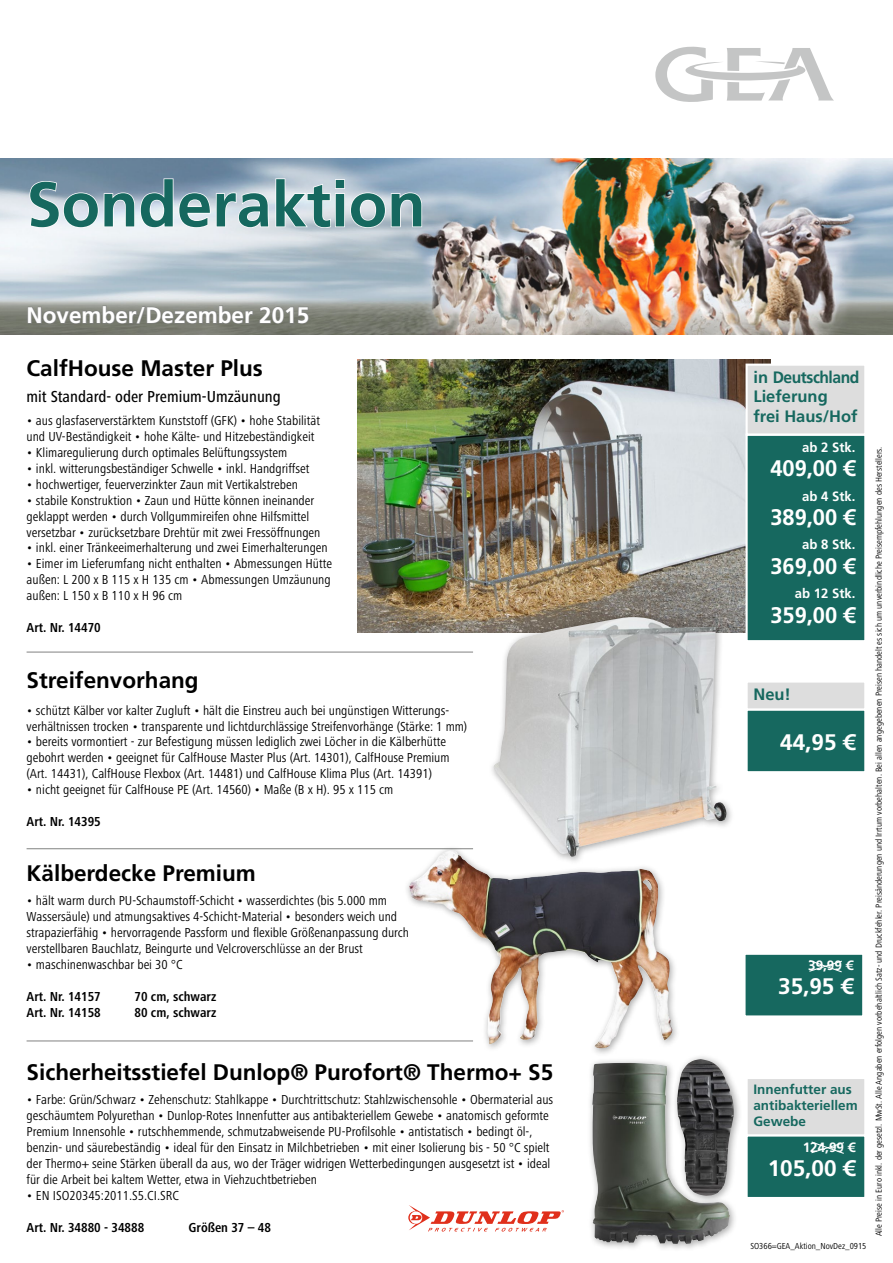
<style>
.page{position:relative;width:893px;height:1263px;background:#fff}
.page>*{position:absolute;margin:0;border:0;box-sizing:border-box;transform-origin:0 0}
.t1{font:700 63px "Frutiger LT Com";color:#16685f}
.t2{font:700 22.5px "Frutiger LT Com";color:#000}
.t3{font:700 22.5px "Frutiger LT Com";color:#fff}
.t4{font:700 16.5px/19.2px "Frutiger LT Com";color:#16685f}
.t5{font:500 condensed 16.5px "Frutiger Next LTW1 G";color:#000}
.t6{font:condensed 13.5px/15.9px "Frutiger Next LTW1 G";color:#000}
.t7{font:700 condensed 13.5px "Frutiger Next LTW1 G";color:#000}
.t8{font:700 13.5px "Frutiger LT Com";color:#fff}
.t9{font:700 13.5px/15.9px "Frutiger LT Com";color:#16685f}
.t10{font:condensed 9px "Frutiger Next LTW1 G";color:#000}
</style>
<div class="page">
<svg style="left:655px;top:47px;width:179px;height:55px"></svg>
<img style="left:0;top:158px;width:893px;height:177px">
<svg style="left:29px;top:178px;width:394px;height:51px;background:#c5d0db"></svg>
<svg style="left:27px;top:305px;width:282px;height:25px;background:#7f8179"></svg>
<img style="left:357px;top:359px;width:414px;height:273px">
<hr style="left:27px;top:652px;width:446px;height:1px;background:#818281">
<hr style="left:27px;top:848px;width:446px;height:1px;background:#818281">
<hr style="left:27px;top:1040px;width:446px;height:1px;background:#818281">
<div style="left:743px;top:953px;width:121px;height:64px;background:#16685f;border:2px solid #fff"></div>
<svg style="left:809px;top:960px;width:33px;height:13px"></svg>
<div style="left:745px;top:708px;width:121px;height:65px;background:#16685f;border:2px solid #fff"></div>
<div style="left:745px;top:680px;width:121px;height:30px;background:#ddd;border:2px solid #fff"></div>
<div style="left:745px;top:434px;width:121px;height:208px;background:#16685f;border:2px solid #fff"></div>
<div style="left:745px;top:1134px;width:121px;height:65px;background:#16685f;border:2px solid #fff"></div>
<svg style="left:811px;top:1141px;width:33px;height:13px"></svg>
<div style="left:745px;top:1077px;width:121px;height:59px;background:#ddd;border:2px solid #fff"></div>
<div style="left:587px;top:1057px;width:151px;height:195px;background:#000;opacity:.35"></div>
<img style="left:592px;top:1063px;width:112px;height:181px">
<div style="left:672px;top:1053px;width:70px;height:151px;background:#000;opacity:.35"></div>
<img style="left:677px;top:1059px;width:57px;height:137px">
<svg style="left:408px;top:1205px;width:156px;height:26px"></svg>
<div style="left:745px;top:364px;width:121px;height:72px;background:#ddd;border:2px solid #fff"></div>
<div style="left:488px;top:611px;width:247px;height:254px;background:#000;opacity:.35"></div>
<img style="left:493px;top:617px;width:234px;height:240px">
<div style="left:404px;top:845px;width:277px;height:211px;background:#000;opacity:.35"></div>
<img style="left:408px;top:852px;width:235px;height:197px">
<h1 class="t1" style="left:27px;top:168px;width:401px">Sonderaktion</h1>
<h2 class="t3" style="left:27px;top:302px;width:284px">November/Dezember 2015</h2>
<h2 class="t2" style="left:27px;top:355px;width:238px">CalfHouse Master Plus</h2>
<p class="t5" style="left:27px;top:387px;width:256px">mit Standard- oder Premium-Umzäunung</p>
<p class="t6" style="left:27px;top:412px;width:295px">• aus glasfaserverstärktem Kunststoff (GFK) • hohe Stabilität und UV-Beständigkeit • hohe Kälte- und Hitzebeständigkeit</p>
<p class="t6" style="left:27px;top:444px;width:262px">• Klimaregulierung durch optimales Belüftungssystem</p>
<p class="t6" style="left:27px;top:460px;width:284px">• inkl. witterungsbeständiger Schwelle • inkl. Handgriffset</p>
<p class="t6" style="left:27px;top:476px;width:273px">• hochwertiger, feuerverzinkter Zaun mit Vertikalstreben</p>
<p class="t6" style="left:27px;top:492px;width:295px">• stabile Konstruktion • Zaun und Hütte können ineinander geklappt werden • durch Vollgummireifen ohne Hilfsmittel versetzbar • zurücksetzbare Drehtür mit zwei Fressöffnungen</p>
<p class="t6" style="left:27px;top:540px;width:303px">• inkl. einer Tränkeeimerhalterung und zwei Eimerhalterungen</p>
<p class="t6" style="left:27px;top:556px;width:307px;text-align:justify">• Eimer im Lieferumfang nicht enthalten • Abmessungen Hütte außen: L 200 x B 115 x H 135 cm • Abmessungen Umzäunung außen: L 150 x B 110 x H 96 cm</p>
<p class="t7" style="left:27px;top:620px;width:76px">Art. Nr. 14470</p>
<h2 class="t2" style="left:27px;top:667px;width:174px">Streifenvorhang</h2>
<p class="t6" style="left:27px;top:702px;width:442px">• schützt Kälber vor kalter Zugluft • hält die Einstreu auch bei ungünstigen Witterungs&shy;verhältnissen trocken • transparente und lichtdurchlässige Streifenvorhänge (Stärke: 1 mm)</p>
<p class="t6" style="left:27px;top:734px;width:425px">• bereits vormontiert - zur Befestigung müssen lediglich zwei Löcher in die Kälberhütte gebohrt werden • geeignet für CalfHouse Master Plus (Art. 14301), CalfHouse Premium (Art. 14431), CalfHouse Flexbox (Art. 14481) und CalfHouse Klima Plus (Art. 14391)</p>
<p class="t6" style="left:27px;top:782px;width:368px">• nicht geeignet für CalfHouse PE (Art. 14560) • Maße (B x H). 95 x 115 cm</p>
<p class="t7" style="left:27px;top:814px;width:76px">Art. Nr. 14395</p>
<h2 class="t2" style="left:27px;top:860px;width:231px">Kälberdecke Premium</h2>
<p class="t6" style="left:27px;top:893px;width:384px">• hält warm durch PU-Schaumstoff-Schicht • wasserdichtes (bis 5.000 mm Wassersäule) und atmungsaktives 4-Schicht-Material • besonders weich und strapazierfähig • hervorragende Passform und flexible Größenanpassung durch verstellbaren Bauchlatz, Beingurte und Velcroverschlüsse an der Brust</p>
<p class="t6" style="left:27px;top:956px;width:158px">• maschinenwaschbar bei 30 °C</p>
<p class="t7" style="left:27px;top:989px;width:76px">Art. Nr. 14157</p>
<p class="t7" style="left:135px;top:989px;width:83px">70 cm, schwarz</p>
<p class="t7" style="left:27px;top:1005px;width:76px">Art. Nr. 14158</p>
<p class="t7" style="left:135px;top:1005px;width:83px">80 cm, schwarz</p>
<h2 class="t2" style="left:27px;top:1059px;width:528px">Sicherheitsstiefel Dunlop® Purofort® Thermo+ S5</h2>
<p class="t6" style="left:27px;top:1091px;width:528px">• Farbe: Grün/Schwarz • Zehenschutz: Stahlkappe • Durchtrittschutz: Stahlzwischensohle • Obermaterial aus geschäumtem Polyurethan • Dunlop-Rotes Innenfutter aus antibakteriellem Gewebe • anatomisch geformte Premium Innensohle • rutschhemmende, schmutzabweisende PU-Profilsohle • antistatisch • bedingt öl-, benzin- und säurebeständig • ideal für den Einsatz in Milchbetrieben • mit einer Isolierung bis - 50 °C spielt der Thermo+ seine Stärken überall da aus, wo der Träger widrigen Wetterbedingungen ausgesetzt ist • ideal für die Arbeit bei kaltem Wetter, etwa in Viehzuchtbetrieben</p>
<p class="t6" style="left:27px;top:1187px;width:154px">• EN ISO20345:2011.S5.CI.SRC</p>
<p class="t7" style="left:27px;top:1219px;width:119px">Art. Nr. 34880 - 34888</p>
<p class="t7" style="left:189px;top:1219px;width:84px">Größen 37 – 48</p>
<p class="t4" style="left:753px;top:368px;width:107px">in Deutschland<br>Lieferung<br>frei Haus/Hof</p>
<p class="t8" style="left:802px;top:439px;width:55px">ab 2 Stk.</p>
<h2 class="t3" style="left:770px;top:455px;width:86px">409,00 €</h2>
<p class="t8" style="left:802px;top:488px;width:55px">ab 4 Stk.</p>
<h2 class="t3" style="left:770px;top:504px;width:86px">389,00 €</h2>
<p class="t8" style="left:802px;top:537px;width:55px">ab 8 Stk.</p>
<h2 class="t3" style="left:770px;top:553px;width:86px">369,00 €</h2>
<p class="t8" style="left:795px;top:586px;width:62px">ab 12 Stk.</p>
<h2 class="t3" style="left:770px;top:602px;width:86px">359,00 €</h2>
<p class="t4" style="left:753px;top:685px;width:39px">Neu!</p>
<h2 class="t3" style="left:780px;top:729px;width:77px">44,95 €</h2>
<p class="t8" style="left:808px;top:957px;width:47px">39,99 €</p>
<h2 class="t3" style="left:778px;top:973px;width:77px">35,95 €</h2>
<p class="t9" style="left:753px;top:1082px;width:106px">Innenfutter aus antibakteriellem<br>Gewebe</p>
<p class="t8" style="left:803px;top:1139px;width:54px">124,99 €</p>
<h2 class="t3" style="left:768px;top:1155px;width:89px">105,00 €</h2>
<p class="t10" style="left:750px;top:1241px;width:118px">SO366=GEA_Aktion_NovDez_0915</p>
<p class="t10" style="left:874px;top:1236px;width:791px;rotate:-90deg">Alle Preise in Euro inkl. der gesetzl. MwSt. Alle Angaben erfolgen vorbehaltlich Satz- und Druckfehler. Preisänderungen und Irrtum vorbehalten. Bei allen angegebenen Preisen handelt es sich um unverbindliche Preisempfehlungen des Herstellers.</p>
</div>
